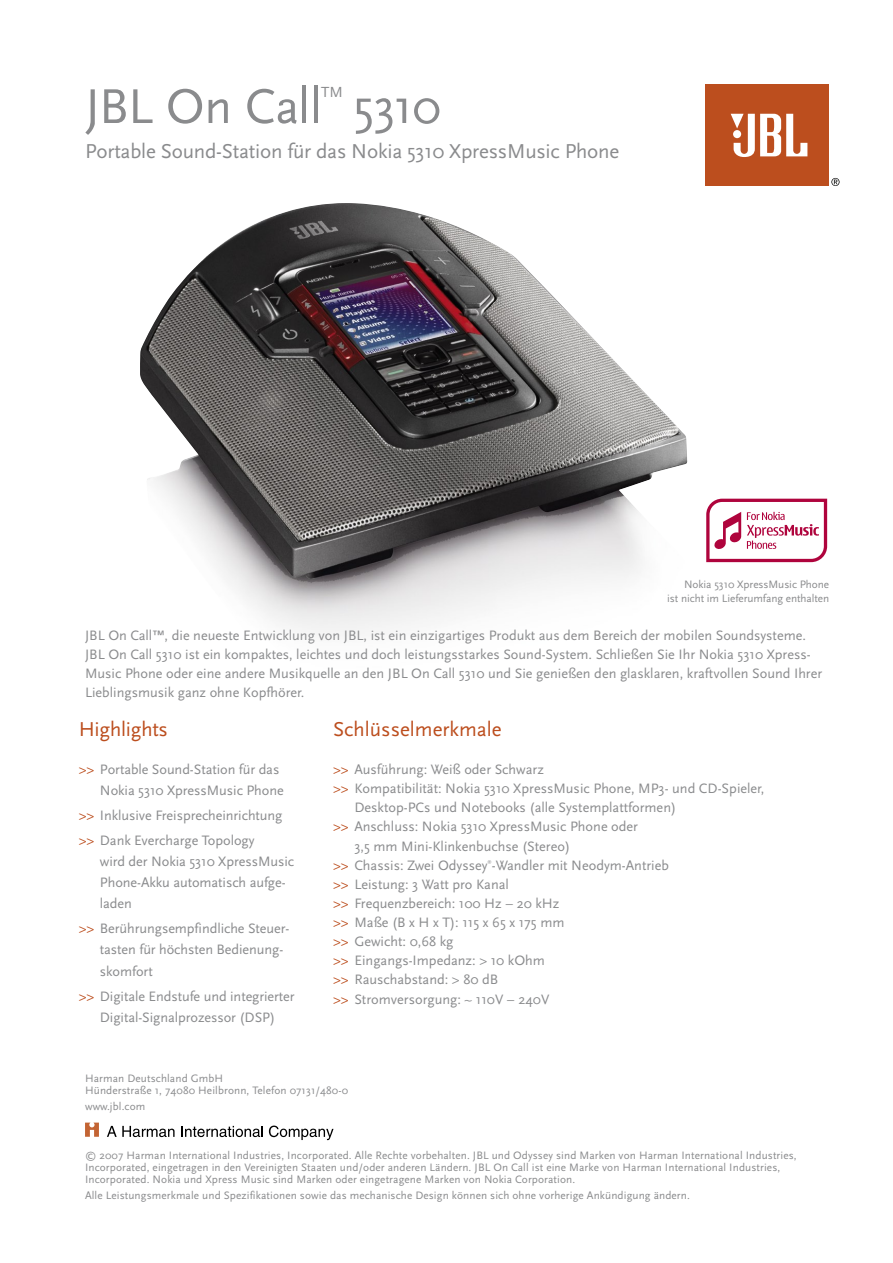
<style>
.page{position:relative;width:893px;height:1263px;background:#fff}
.page>*{position:absolute;margin:0;border:0;box-sizing:border-box;transform-origin:0 0}
.t1{font:51px "Scala Sans";letter-spacing:-.02em;color:#8a8b8d}
.t2{font:21px "Scala Sans";letter-spacing:-.01em;color:#8a8b8d}
.t3{font:21px "Scala Sans";color:#bc4e1e}
.t4{font:15.3px "Scala Sans";color:#8a8b8d}
.t5{font:14.25px/19.2px "Scala Sans";color:#8a8b8d}
.t6{font:11.25px/12px "Scala Sans";letter-spacing:.01em;color:#8a8b8d}
.t7{font:4.2px "Scala Sans";color:#8a8b8d}
.s1{color:#bc4e1e}
</style>
<div class="page">
<img style="left:140px;top:203px;width:548px;height:429px">
<svg style="left:85px;top:1122px;width:14px;height:15px"></svg>
<svg style="left:107px;top:1126px;width:68px;height:11px"></svg>
<svg style="left:181px;top:1126px;width:82px;height:11px"></svg>
<svg style="left:269px;top:1125px;width:64px;height:15px"></svg>
<svg style="left:706px;top:499px;width:121px;height:63px"></svg>
<div style="left:705px;top:84px;width:124px;height:102px;background:#bc4e1e"></div>
<svg style="left:731px;top:114px;width:76px;height:43px"></svg>
<svg style="left:831px;top:178px;width:8px;height:8px"></svg>
<h1 class="t1" style="left:85px;top:79px;width:238px">JBL On Call</h1>
<p class="t4" style="left:321px;top:84px;width:23px">TM</p>
<h1 class="t1" style="left:353px;top:79px;width:89px">5310</h1>
<h2 class="t2" style="left:85px;top:140px;width:536px">Portable Sound-Station für das Nokia 5310 XpressMusic Phone</h2>
<p class="t6" style="left:667px;top:578px;width:164px;line-height:13.5px;text-align:right">Nokia 5310 XpressMusic Phone<br>ist nicht im Lieferumfang enthalten</p>
<p class="t5" style="left:85px;top:626px;width:739px">JBL On Call™, die neueste Entwicklung von JBL, ist ein einzigartiges Produkt aus dem Bereich der mobilen Soundsysteme.<br>JBL On Call 5310 ist ein kompaktes, leichtes und doch leistungsstarkes Sound-System. Schließen Sie Ihr Nokia 5310 Xpress-Music Phone oder eine andere Musikquelle an den JBL On Call 5310 und Sie genießen den glasklaren, kraftvollen Sound Ihrer Lieblingsmusik ganz ohne Kopfhörer.</p>
<h2 class="t3" style="left:79px;top:717px;width:91px">Highlights</h2>
<p class="t5" style="left:100px;top:759px;width:185px;line-height:21px;text-indent:-21px"><span class="s1">&gt;&gt;</span> Portable Sound-Station für das<br>Nokia 5310 XpressMusic Phone</p>
<p class="t5" style="left:79px;top:803px;width:205px;line-height:25.2px"><span class="s1">&gt;&gt;</span> Inklusive Freisprecheinrichtung <span class="s1">&gt;&gt;</span> Dank Evercharge Topology</p>
<p class="t5" style="left:100px;top:851px;width:196px;line-height:21px">wird der Nokia 5310 XpressMusic<br>Phone-Akku automatisch aufge&shy;laden</p>
<p class="t5" style="left:100px;top:919px;width:191px;line-height:21px;text-indent:-21px"><span class="s1">&gt;&gt;</span> Berührungsempfindliche Steuer&shy;tasten für höchsten Bedienung&shy;skomfort</p>
<p class="t5" style="left:79px;top:986px;width:218px;line-height:21px;text-align:center"><span class="s1">&gt;&gt;</span> Digitale Endstufe und integrierter<br>Digital-Signalprozessor (DSP)</p>
<h2 class="t3" style="left:333px;top:717px;width:170px">Schlüsselmerkmale</h2>
<p class="t5" style="left:333px;top:760px;width:212px"><span class="s1">&gt;&gt;</span> Ausführung: Weiß oder Schwarz</p>
<p class="t5" style="left:333px;top:779px;width:433px"><span class="s1">&gt;&gt;</span> Kompatibilität: Nokia 5310 XpressMusic Phone, MP3- und CD-Spieler,</p>
<p class="t5" style="left:354px;top:798px;width:323px">Desktop-PCs und Notebooks (alle Systemplattformen)</p>
<p class="t5" style="left:333px;top:817px;width:306px"><span class="s1">&gt;&gt;</span> Anschluss: Nokia 5310 XpressMusic Phone oder</p>
<p class="t5" style="left:354px;top:836px;width:217px">3,5 mm Mini-Klinkenbuchse (Stereo)</p>
<p class="t5" style="left:333px;top:856px;width:337px"><span class="s1">&gt;&gt;</span> Chassis: Zwei Odyssey -Wandler mit Neodym-Antrieb</p>
<p class="t7" style="left:488px;top:859px;width:6px">®</p>
<p class="t5" style="left:333px;top:875px;width:233px"><span class="s1">&gt;&gt;</span> Leistung: 3 Watt pro Kanal<br><span class="s1">&gt;&gt;</span> Frequenzbereich: 100 Hz – 20 kHz <span class="s1">&gt;&gt;</span> Maße (B x H x T): 115 x 65 x 175 mm <span class="s1">&gt;&gt;</span> Gewicht: 0,68 kg<br><span class="s1">&gt;&gt;</span> Eingangs-Impedanz: &gt; 10 kOhm<br><span class="s1">&gt;&gt;</span> Rauschabstand: &gt; 80 dB<br><span class="s1">&gt;&gt;</span> Stromversorgung: ~ 110V – 240V</p>
<p class="t6" style="left:85px;top:1072px;width:265px">Harman Deutschland GmbH<br>Hünderstraße 1, 74080 Heilbronn, Telefon 07131/480-0</p>
<p class="t6" style="left:85px;top:1101px;width:62px">www.jbl.com</p>
<p class="t6" style="left:85px;top:1149px;width:713px">© 2007 Harman International Industries, Incorporated. Alle Rechte vorbehalten. JBL und Odyssey sind Marken von Harman International Industries,<br>Incorporated, eingetragen in den Vereinigten Staaten und/oder anderen Ländern. JBL On Call ist eine Marke von Harman International Industries,<br>Incorporated. Nokia und Xpress Music sind Marken oder eingetragene Marken von Nokia Corporation.</p>
<p class="t6" style="left:85px;top:1190px;width:606px">Alle Leistungsmerkmale und Spezifikationen sowie das mechanische Design können sich ohne vorherige Ankündigung ändern.</p>
</div>
